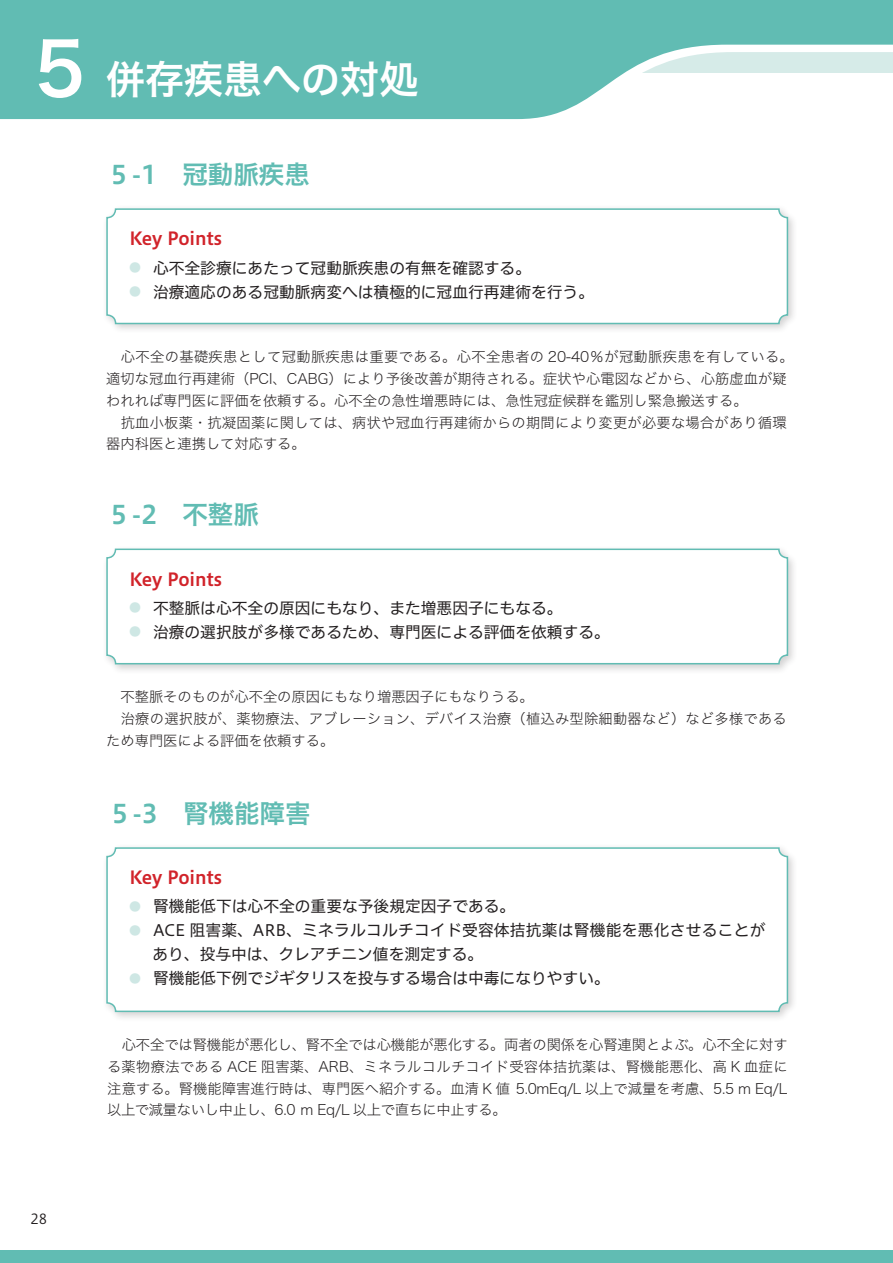
<style>
.page{position:relative;width:893px;height:1263px;background:#fff}
.page>*{position:absolute;margin:0;border:0;box-sizing:border-box;transform-origin:0 0}
.t1{font:39px "Hiragino UD Sans F Std W6";color:#fff}
.t2{font:25.5px "Hiragino UD Sans F Std W6";color:#61bcb3}
.t3{font:18px "Hiragino UD Sans F Std W6";color:#d1232a}
.t4{font:15.75px/24px "Hiragino UD Sans F Std W4";color:#231f20}
.t5{font:14.25px/21.8px "Hira Kaku Pro N W2";letter-spacing:.005em;color:#231f20}
.t6{font:13.8px "Hiragino UD Sans F Std W3";color:#231f20}
.s1{font-family:"Hira Kaku Pro N W6";font-size:72px}
.s2{font-size:12px;color:#cee7e4}
</style>
<div class="page">
<div style="left:0;top:1250px;width:893px;height:13px;background:#61bcb3"></div>
<svg style="left:0;top:119px;width:518px;height:1px"></svg>
<svg style="left:0;top:0;width:893px;height:119px;fill:#61bcb3"></svg>
<div style="left:102px;top:204px;width:696px;height:130px;background:#231f20;opacity:.2"></div>
<div style="left:107px;top:209px;width:680px;height:114px;background:#fff;border-radius:9px"></div>
<div style="left:106px;top:208px;width:682px;height:116px;border:2px solid #61bcb3;border-radius:9px"></div>
<div style="left:102px;top:544px;width:696px;height:131px;background:#231f20;opacity:.2"></div>
<div style="left:107px;top:549px;width:680px;height:115px;background:#fff;border-radius:9px"></div>
<div style="left:106px;top:549px;width:682px;height:115px;border:2px solid #61bcb3;border-radius:9px"></div>
<div style="left:102px;top:843px;width:696px;height:179px;background:#231f20;opacity:.2"></div>
<div style="left:107px;top:848px;width:680px;height:163px;background:#fff;border-radius:9px"></div>
<div style="left:106px;top:847px;width:682px;height:165px;border:2px solid #61bcb3;border-radius:9px"></div>
<h1 class="t1" style="left:24px;top:49px;width:396px"><span class="s1">５</span>併存疾患への対処</h1>
<h2 class="t2" style="left:106px;top:155px;width:205px">５-1　冠動脈疾患</h2>
<p class="t3" style="left:129px;top:225px;width:95px">Key Points</p>
<p class="t4" style="left:129px;top:255px;width:403px"><span class="s2">●</span> 心不全診療にあたって冠動脈疾患の有無を確認する。</p>
<p class="t4" style="left:129px;top:279px;width:466px"><span class="s2">●</span> 治療適応のある冠動脈病変へは積極的に冠血行再建術を行う。</p>
<p class="t5" style="left:106px;top:345px;width:689px">　心不全の基礎疾患として冠動脈疾患は重要である。心不全患者の 20-40％が冠動脈疾患を有している。適切な冠血行再建術（PCI、CABG）により予後改善が期待される。症状や心電図などから、心筋虚血が疑われれば専門医に評価を依頼する。心不全の急性増悪時には、急性冠症候群を鑑別し緊急搬送する。<br>　抗血小板薬・抗凝固薬に関しては、病状や冠血行再建術からの期間により変更が必要な場合があり循環器内科医と連携して対応する。</p>
<h2 class="t2" style="left:106px;top:495px;width:154px">５-2　不整脈</h2>
<p class="t3" style="left:129px;top:565px;width:95px">Key Points</p>
<p class="t4" style="left:129px;top:595px;width:435px"><span class="s2">●</span> 不整脈は心不全の原因にもなり、また増悪因子にもなる。</p>
<p class="t4" style="left:129px;top:619px;width:482px"><span class="s2">●</span> 治療の選択肢が多様であるため、専門医による評価を依頼する。</p>
<p class="t5" style="left:106px;top:685px;width:682px">　不整脈そのものが心不全の原因にもなり増悪因子にもなりうる。<br>　治療の選択肢が、薬物療法、アブレーション、デバイス治療（植込み型除細動器など）など多様であるため専門医による評価を依頼する。</p>
<h2 class="t2" style="left:107px;top:794px;width:205px">５-3　腎機能障害</h2>
<p class="t3" style="left:129px;top:864px;width:95px">Key Points</p>
<p class="t4" style="left:129px;top:894px;width:388px"><span class="s2">●</span> 腎機能低下は心不全の重要な予後規定因子である。</p>
<p class="t4" style="left:152px;top:918px;width:615px;text-indent:-23px"><span class="s2">●</span> ACE 阻害薬、ARB、ミネラルコルチコイド受容体拮抗薬は腎機能を悪化させることがあり、投与中は、クレアチニン値を測定する。</p>
<p class="t4" style="left:129px;top:966px;width:482px"><span class="s2">●</span> 腎機能低下例でジギタリスを投与する場合は中毒になりやすい。</p>
<p class="t6" style="left:31px;top:1208px;width:18px">28</p>
<p class="t5" style="left:107px;top:1033px;width:682px;text-align:justify">　心不全では腎機能が悪化し、腎不全では心機能が悪化する。両者の関係を心腎連関とよぶ。心不全に対する薬物療法である ACE 阻害薬、ARB、ミネラルコルチコイド受容体拮抗薬は、腎機能悪化、高 K 血症に注意する。腎機能障害進行時は、専門医へ紹介する。血清 K 値 5.0mEq/L 以上で減量を考慮、5.5 ｍ Eq/L以上で減量ないし中止し、6.0 ｍ Eq/L 以上で直ちに中止する。</p>
</div>
